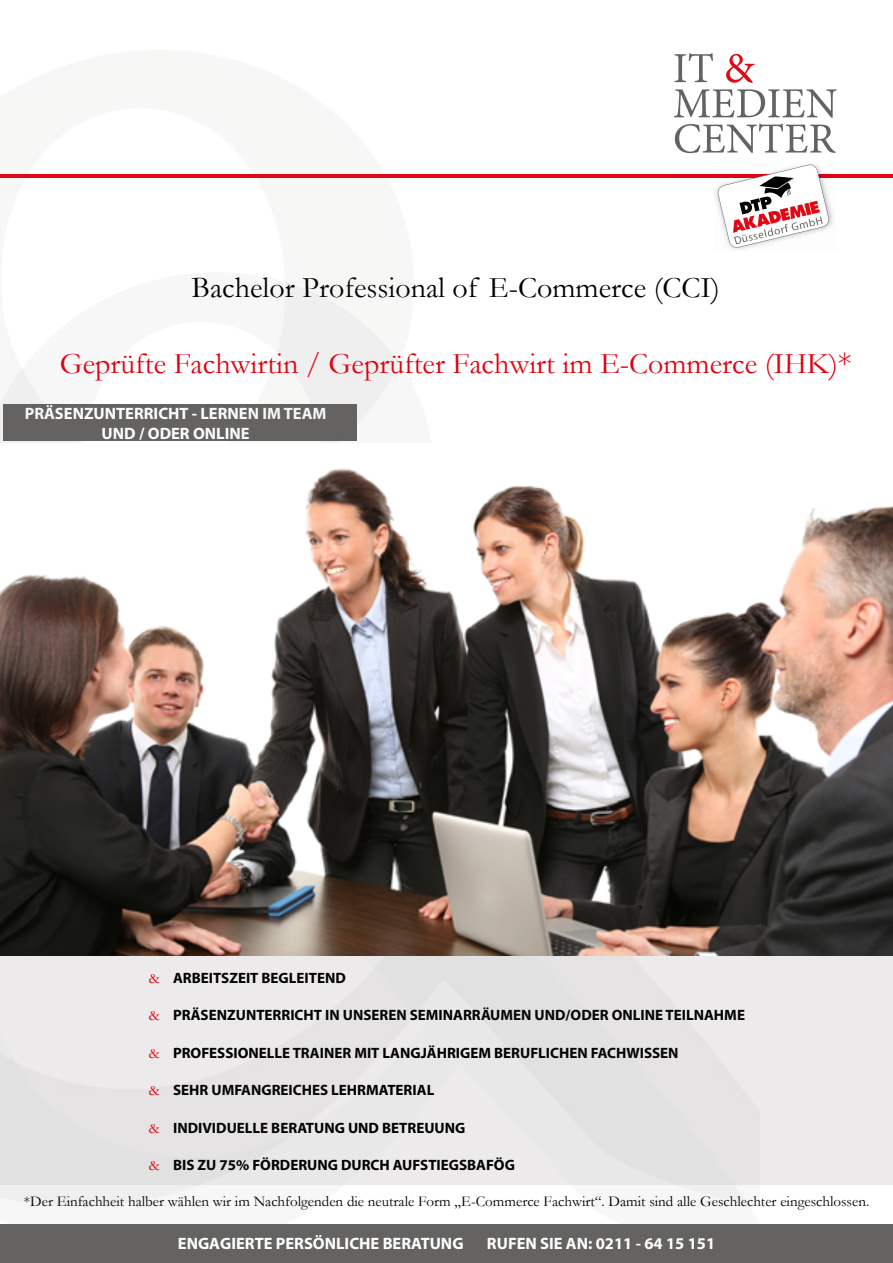
<style>
.page{position:relative;width:893px;height:1263px;background:#fff}
.page>*{position:absolute;margin:0;border:0;box-sizing:border-box;transform-origin:0 0}
.t1{font:30px "Garamond";color:#e2000f}
.t2{font:30px "Garamond";color:#000}
.t3{font:700 16.5px/19.8px "Myriad Pro";color:#fff;text-align:center}
.t4{font:700 15px "Myriad Pro";color:#000}
.t5{font:15px "Garamond";color:#000}
.s1{font-size:33px}
.s2{font-family:"Garamond";font-weight:400;color:#e2000f}
</style>
<div class="page">
<hr style="left:0;top:174px;width:893px;height:4px;background:#e20714">
<svg style="left:759px;top:124px;width:77px;height:29px"></svg>
<svg style="left:759px;top:89px;width:77px;height:29px"></svg>
<svg style="left:759px;top:164px;width:71px;height:81px"></svg>
<div style="left:0;top:956px;width:893px;height:228px;background:#eceaea"></div>
<div style="left:0;top:1225px;width:893px;height:38px;background:#646361"></div>
<img style="left:0;top:53px;width:759px;height:1172px">
<img style="left:0;top:443px;width:893px;height:513px">
<h1 class="t2" style="left:192px;top:267px;width:530px">Bachelor Professional of E-Commerce (CCI)</h1>
<h1 class="t1" style="left:60px;top:343px;width:794px">Geprüfte Fachwirtin / Geprüfter Fachwirt im E-Commerce (IHK)<span class="s1">*</span></h1>
<p class="t3" style="left:25px;top:403px;width:303px">PRÄSENZUNTERRICHT - LERNEN IM TEAM<br>UND / ODER ONLINE</p>
<p class="t4" style="left:149px;top:968px;width:198px"><span class="s2">&amp;</span> ARBEITSZEIT BEGLEITEND</p>
<p class="t4" style="left:149px;top:1005px;width:598px"><span class="s2">&amp;</span> PRÄSENZUNTERRICHT IN UNSEREN SEMINARRÄUMEN UND/ODER ONLINE TEILNAHME</p>
<p class="t4" style="left:149px;top:1043px;width:531px"><span class="s2">&amp;</span> PROFESSIONELLE TRAINER MIT LANGJÄHRIGEM BERUFLICHEN FACHWISSEN</p>
<p class="t4" style="left:149px;top:1080px;width:287px"><span class="s2">&amp;</span> SEHR UMFANGREICHES LEHRMATERIAL</p>
<p class="t4" style="left:149px;top:1118px;width:318px"><span class="s2">&amp;</span> INDIVIDUELLE BERATUNG UND BETREUUNG</p>
<p class="t4" style="left:149px;top:1155px;width:368px"><span class="s2">&amp;</span> BIS ZU 75% FÖRDERUNG DURCH AUFSTIEGSBAFÖG</p>
<p class="t5" style="left:24px;top:1191px;width:847px">*Der Einfachheit halber wählen wir im Nachfolgenden die neutrale Form „E-Commerce Fachwirt“. Damit sind alle Geschlechter eingeschlossen.</p>
<p class="t3" style="left:178px;top:1233px;width:287px">ENGAGIERTE PERSÖNLICHE BERATUNG</p>
<p class="t3" style="left:487px;top:1233px;width:230px">RUFEN SIE AN: 0211 - 64 15 151</p>
</div>
